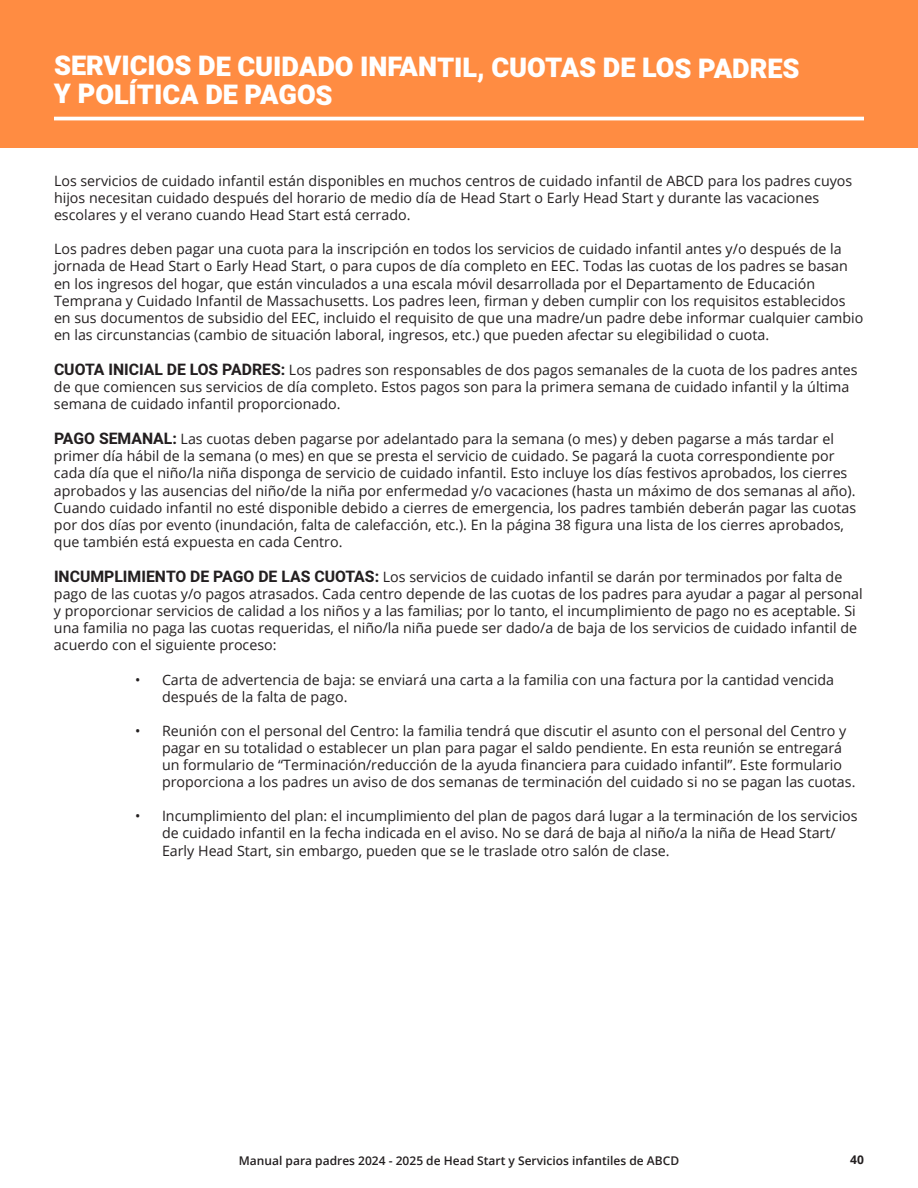
<style>
.page{position:relative;width:918px;height:1188px;background:#fff}
.page>*{position:absolute;margin:0;border:0;box-sizing:border-box;transform-origin:0 0}
.t1{font:900 27px/27.5px "Heebo";letter-spacing:-.005em;color:#fff}
.t2{font:14.25px/17.1px "Open Sans";color:#231f20}
.t3{font:600 12px "Open Sans";color:#231f20}
.t4{font:700 12px "Open Sans";color:#231f20}
.s1{font-family:"Heebo";font-weight:700;font-size:15.75px}
</style>
<div class="page">
<div style="left:0;top:0;width:918px;height:147px;background:#ff8c42"></div>
<hr style="left:54px;top:117px;width:810px;height:3px;background:#fff">
<p class="t1" style="left:54px;top:54px;width:747px">SERVICIOS DE CUIDADO INFANTIL, CUOTAS DE LOS PADRES<br>Y POLÍTICA DE PAGOS</p>
<p class="t2" style="left:54px;top:172px;width:800px">Los servicios de cuidado infantil están disponibles en muchos centros de cuidado infantil de ABCD para los padres cuyos hijos necesitan cuidado después del horario de medio día de Head Start o Early Head Start y durante las vacaciones escolares y el verano cuando Head Start está cerrado.</p>
<p class="t2" style="left:54px;top:240px;width:811px">Los padres deben pagar una cuota para la inscripción en todos los servicios de cuidado infantil antes y/o después de la jornada de Head Start o Early Head Start, o para cupos de día completo en EEC. Todas las cuotas de los padres se basan en los ingresos del hogar, que están vinculados a una escala móvil desarrollada por el Departamento de Educación Temprana y Cuidado Infantil de Massachusetts. Los padres leen, firman y deben cumplir con los requisitos establecidos en sus documentos de subsidio del EEC, incluido el requisito de que una madre/un padre debe informar cualquier cambio en las circunstancias (cambio de situación laboral, ingresos, etc.) que pueden afectar su elegibilidad o cuota.</p>
<p class="t2" style="left:54px;top:361px;width:805px"><span class="s1">CUOTA INICIAL DE LOS PADRES:</span> Los padres son responsables de dos pagos semanales de la cuota de los padres antes de que comiencen sus servicios de día completo. Estos pagos son para la primera semana de cuidado infantil y la última semana de cuidado infantil proporcionado.</p>
<p class="t2" style="left:54px;top:430px;width:804px"><span class="s1">PAGO SEMANAL:</span> Las cuotas deben pagarse por adelantado para la semana (o mes) y deben pagarse a más tardar el primer día hábil de la semana (o mes) en que se presta el servicio de cuidado. Se pagará la cuota correspondiente por cada día que el niño/la niña disponga de servicio de cuidado infantil. Esto incluye los días festivos aprobados, los cierres aprobados y las ausencias del niño/de la niña por enfermedad y/o vacaciones (hasta un máximo de dos semanas al año).<br>Cuando cuidado infantil no esté disponible debido a cierres de emergencia, los padres también deberán pagar las cuotas por dos días por evento (inundación, falta de calefacción, etc.). En la página 38 figura una lista de los cierres aprobados, que también está expuesta en cada Centro.</p>
<p class="t2" style="left:54px;top:568px;width:810px"><span class="s1">INCUMPLIMIENTO DE PAGO DE LAS CUOTAS:</span> Los servicios de cuidado infantil se darán por terminados por falta de pago de las cuotas y/o pagos atrasados. Cada centro depende de las cuotas de los padres para ayudar a pagar al personal y proporcionar servicios de calidad a los niños y a las familias; por lo tanto, el incumplimiento de pago no es aceptable. Si una familia no paga las cuotas requeridas, el niño/la niña puede ser dado/a de baja de los servicios de cuidado infantil de acuerdo con el siguiente proceso:</p>
<p class="t2" style="left:162px;top:670px;width:674px;text-indent:-27px">• Carta de advertencia de baja: se enviará una carta a la familia con una factura por la cantidad vencida después de la falta de pago.</p>
<p class="t2" style="left:162px;top:722px;width:695px;text-indent:-27px">• Reunión con el personal del Centro: la familia tendrá que discutir el asunto con el personal del Centro y pagar en su totalidad o establecer un plan para pagar el saldo pendiente. En esta reunión se entregará un formulario de “Terminación/reducción de la ayuda financiera para cuidado infantil”. Este formulario proporciona a los padres un aviso de dos semanas de terminación del cuidado si no se pagan las cuotas.</p>
<p class="t2" style="left:162px;top:807px;width:697px;text-indent:-27px">• Incumplimiento del plan: el incumplimiento del plan de pagos dará lugar a la terminación de los servicios de cuidado infantil en la fecha indicada en el aviso. No se dará de baja al niño/a la niña de Head Start/<br>Early Head Start, sin embargo, pueden que se le traslade otro salón de clase.</p>
<p class="t3" style="left:239px;top:1152px;width:442px">Manual para padres 2024 - 2025 de Head Start y Servicios infantiles de ABCD</p>
<p class="t4" style="left:850px;top:1151px;width:15px">40</p>
</div>
